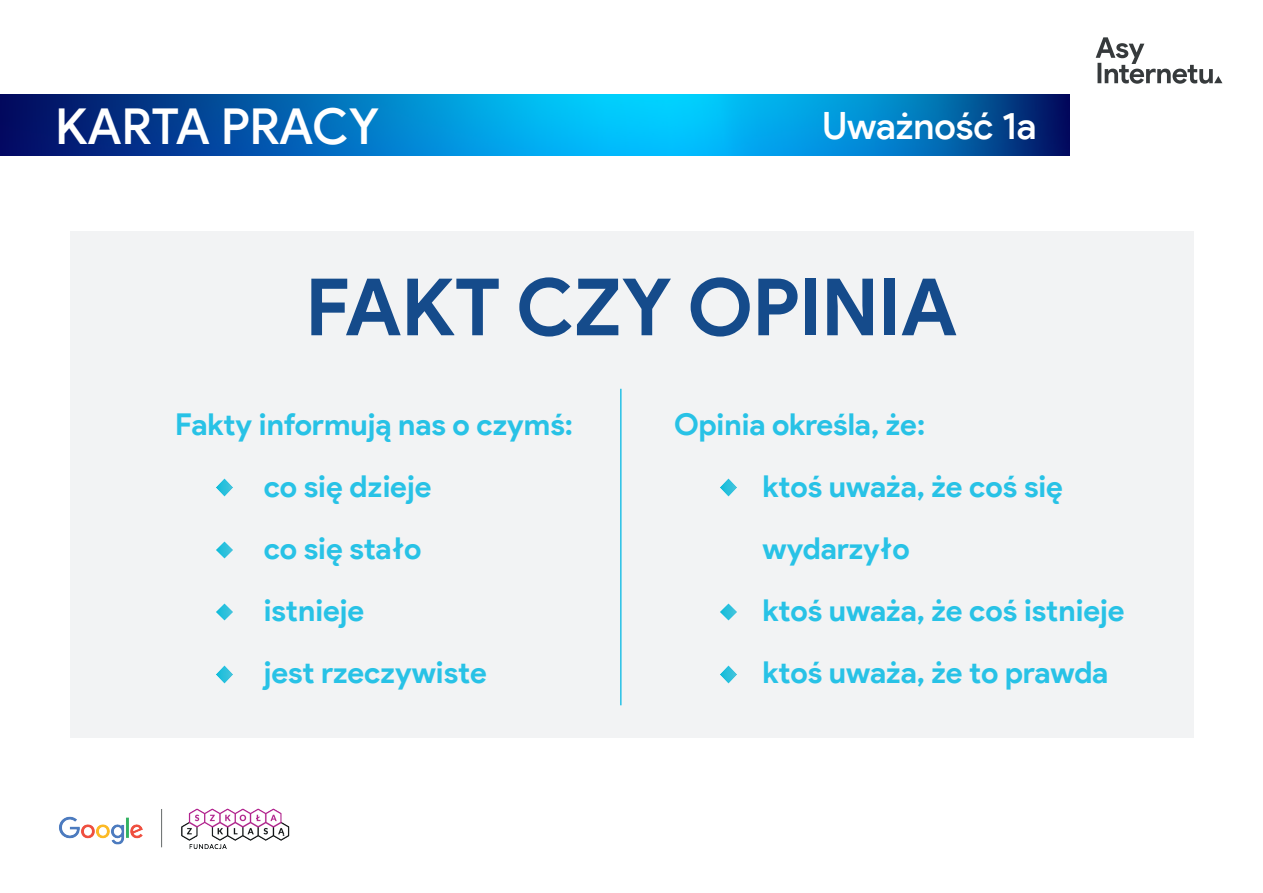
<style>
.page{position:relative;width:1263px;height:893px;background:#fff}
.page>*{position:absolute;margin:0;border:0;box-sizing:border-box;transform-origin:0 0}
.t1{font:700 79.05px "Product Sans";color:#154b8b}
.t2{font:500 49.5px "Product Sans";color:#fff}
.t3{font:500 37.65px "Product Sans";color:#fff}
.t4{font:700 30.15px/61.9px "Product Sans";color:#28c2e6}
</style>
<div class="page">
<img style="left:0;top:94px;width:1075px;height:138px">
<svg style="left:1096px;top:37px;width:126px;height:47px"></svg>
<div style="left:70px;top:232px;width:1123px;height:506px;background:#f2f3f4"></div>
<hr style="left:620px;top:389px;width:1px;height:316px;background:#26c1e6">
<img style="left:720px;top:479px;width:17px;height:17px">
<img style="left:720px;top:603px;width:17px;height:17px">
<img style="left:720px;top:666px;width:17px;height:17px">
<img style="left:216px;top:479px;width:17px;height:17px">
<img style="left:216px;top:603px;width:17px;height:17px">
<img style="left:216px;top:541px;width:17px;height:17px">
<img style="left:216px;top:666px;width:17px;height:17px">
<img style="left:59px;top:808px;width:231px;height:41px">
<h2 class="t2" style="left:56px;top:96px;width:325px">KARTA PRACY</h2>
<p class="t3" style="left:822px;top:103px;width:216px">Uważność 1a</p>
<h1 class="t1" style="left:306px;top:259px;width:653px">FAKT CZY OPINIA</h1>
<p class="t4" style="left:264px;top:394px;width:311px;text-indent:-88px">Fakty informują nas o czymś: co się dzieje<br>co się stało<br>istnieje<br>jest rzeczywiste</p>
<p class="t4" style="left:762px;top:394px;width:363px;text-indent:-88px">Opinia określa, że:<br>ktoś uważa, że coś się wydarzyło<br>ktoś uważa, że coś istnieje ktoś uważa, że to prawda</p>
</div>
